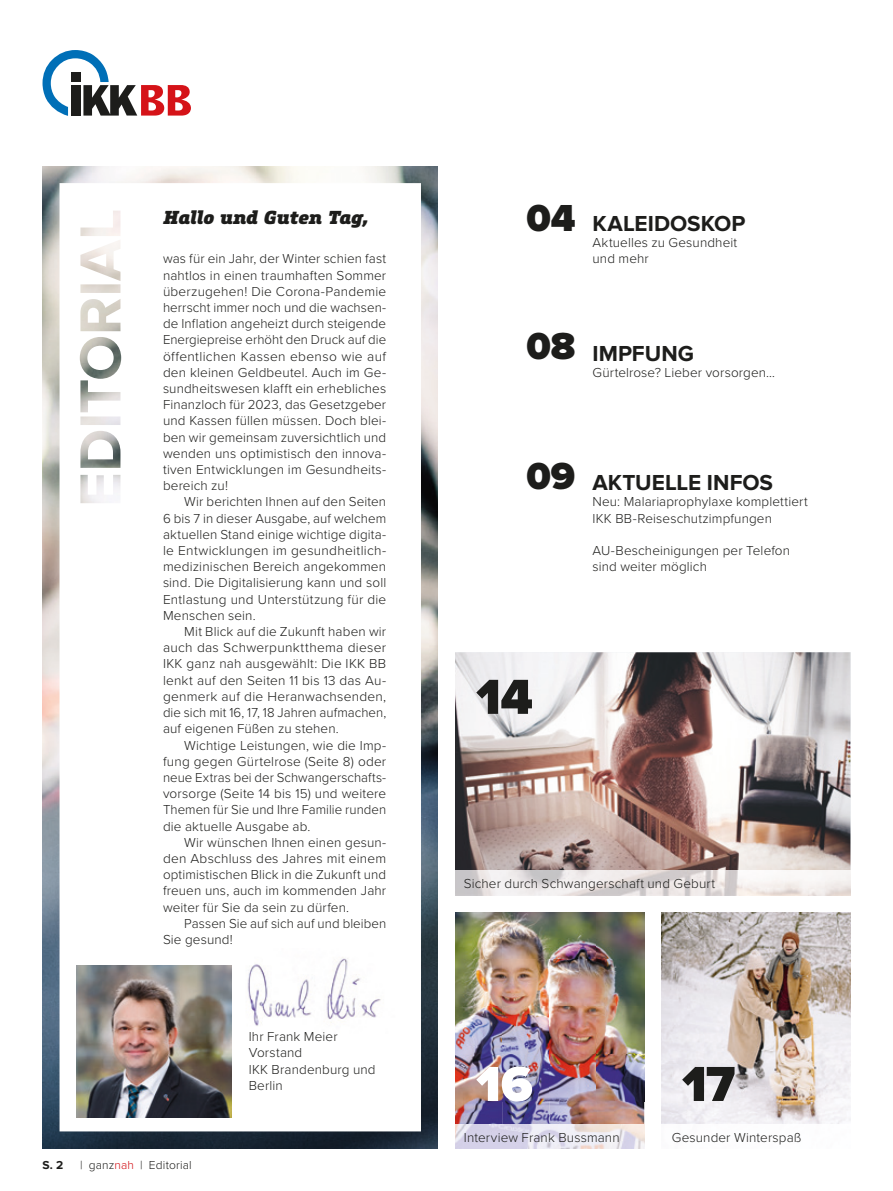
<style>
.page{position:relative;width:893px;height:1191px;background:#fff}
.page>*{position:absolute;margin:0;border:0;box-sizing:border-box;transform-origin:0 0}
.t1{font:900 51px "Proxima Nova";color:#1d1d1b}
.t2{font:900 51px "Proxima Nova";color:#fff}
.t3{font:900 39px "Proxima Nova";color:#1d1d1b}
.t4{font:700 22.5px "Proxima Nova";color:#1d1d1b}
.t5{font:italic 800 18.75px "Core Slab M85";letter-spacing:-.005em;color:#1d1d1b}
.t6{font:300 13.5px/16.2px "Proxima Nova";letter-spacing:.01em;color:#1d1d1b;text-align:justify}
.t7{font:300 12px "Proxima Nova";letter-spacing:.015em;color:#1d1d1b}
.t8{font:700 12px "Proxima Nova";color:#1d1d1b}
.s1{color:#d20b11}
</style>
<div class="page">
<img style="left:455px;top:652px;width:395px;height:219px">
<img style="left:455px;top:912px;width:189px;height:212px">
<img style="left:661px;top:912px;width:189px;height:212px">
<img style="left:455px;top:1124px;width:189px;height:24px">
<img style="left:455px;top:871px;width:395px;height:24px">
<img style="left:43px;top:166px;width:395px;height:982px">
<svg style="left:60px;top:183px;width:361px;height:948px"></svg>
<img style="left:77px;top:965px;width:155px;height:152px">
<img style="left:237px;top:948px;width:159px;height:85px">
<svg style="left:43px;top:50px;width:148px;height:66px"></svg>
<h3 class="t5" style="left:163px;top:204px;width:207px">Hallo und Guten Tag,</h3>
<p class="t6" style="left:163px;top:250px;width:225px">was für ein Jahr, der Winter schien fast nahtlos in einen traumhaften Sommer überzugehen! Die Corona-Pandemie herrscht immer noch und die wachsen&shy;de Inflation angeheizt durch steigende Energiepreise erhöht den Druck auf die öffentlichen Kassen ebenso wie auf den kleinen Geldbeutel. Auch im Ge&shy;sundheitswesen klafft ein erhebliches Finanzloch für 2023, das Gesetzgeber und Kassen füllen müssen. Doch blei&shy;ben wir gemeinsam zuversichtlich und wenden uns optimistisch den innova&shy;tiven Entwicklungen im Gesundheits&shy;bereich zu!</p>
<p class="t6" style="left:163px;top:493px;width:225px;text-indent:21px">Wir berichten Ihnen auf den Seiten 6 bis 7 in dieser Ausgabe, auf welchem aktuellen Stand einige wichtige digita&shy;le Entwicklungen im gesundheitlich&shy;medizinischen Bereich angekommen sind. Die Digitalisierung kann und soll Entlastung und Unterstützung für die Menschen sein.</p>
<p class="t6" style="left:163px;top:623px;width:225px;text-indent:21px">Mit Blick auf die Zukunft haben wir auch das Schwerpunktthema dieser IKK ganz nah ausgewählt: Die IKK BB lenkt auf den Seiten 11 bis 13 das Au&shy;genmerk auf die Heranwachsenden, die sich mit 16, 17, 18 Jahren aufmachen, auf eigenen Füßen zu stehen.</p>
<p class="t6" style="left:163px;top:736px;width:225px;text-indent:21px">Wichtige Leistungen, wie die Imp&shy;fung gegen Gürtelrose (Seite 8) oder neue Extras bei der Schwangerschafts&shy;vorsorge (Seite 14 bis 15) und weitere Themen für Sie und Ihre Familie runden die aktuelle Ausgabe ab.</p>
<p class="t6" style="left:163px;top:833px;width:225px;text-indent:21px">Wir wünschen Ihnen einen gesun&shy;den Abschluss des Jahres mit einem optimistischen Blick in die Zukunft und freuen uns, auch im kommenden Jahr weiter für Sie da sein zu dürfen.</p>
<p class="t6" style="left:163px;top:914px;width:225px;text-indent:21px">Passen Sie auf sich auf und bleiben<br>Sie gesund!</p>
<p class="t8" style="left:43px;top:1157px;width:22px">S. 2</p>
<p class="t7" style="left:80px;top:1155px;width:113px">| ganz<span class="s1">nah</span> | Editorial</p>
<p class="t6" style="left:249px;top:1028px;width:128px;text-align:left">Ihr Frank Meier<br>Vorstand<br>IKK Brandenburg und<br>Berlin</p>
<h2 class="t3" style="left:526px;top:189px;width:51px">04</h2>
<h3 class="t4" style="left:592px;top:210px;width:155px">KALEIDOSKOP</h3>
<p class="t6" style="left:592px;top:234px;width:146px">Aktuelles zu Gesundheit und mehr</p>
<h2 class="t3" style="left:526px;top:317px;width:51px">08</h2>
<h3 class="t4" style="left:592px;top:340px;width:103px">IMPFUNG</h3>
<p class="t6" style="left:592px;top:363px;width:184px">Gürtelrose? Lieber vorsorgen…</p>
<h2 class="t3" style="left:526px;top:446px;width:50px">09</h2>
<h3 class="t4" style="left:592px;top:470px;width:182px">AKTUELLE INFOS</h3>
<p class="t6" style="left:592px;top:493px;width:217px">Neu: Malariaprophylaxe komplettiert<br>IKK BB-Reiseschutzimpfungen</p>
<p class="t6" style="left:592px;top:542px;width:199px">AU-Bescheinigungen per Telefon sind weiter möglich</p>
<h1 class="t1" style="left:476px;top:659px;width:58px">14</h1>
<p class="t6" style="left:464px;top:875px;width:253px">Sicher durch Schwangerschaft und Geburt</p>
<h1 class="t2" style="left:476px;top:1046px;width:58px">16</h1>
<h1 class="t1" style="left:682px;top:1046px;width:54px">17</h1>
<p class="t6" style="left:464px;top:1128px;width:157px">Interview Frank Bussmann</p>
<p class="t6" style="left:672px;top:1128px;width:131px">Gesunder Winterspaß</p>
</div>
